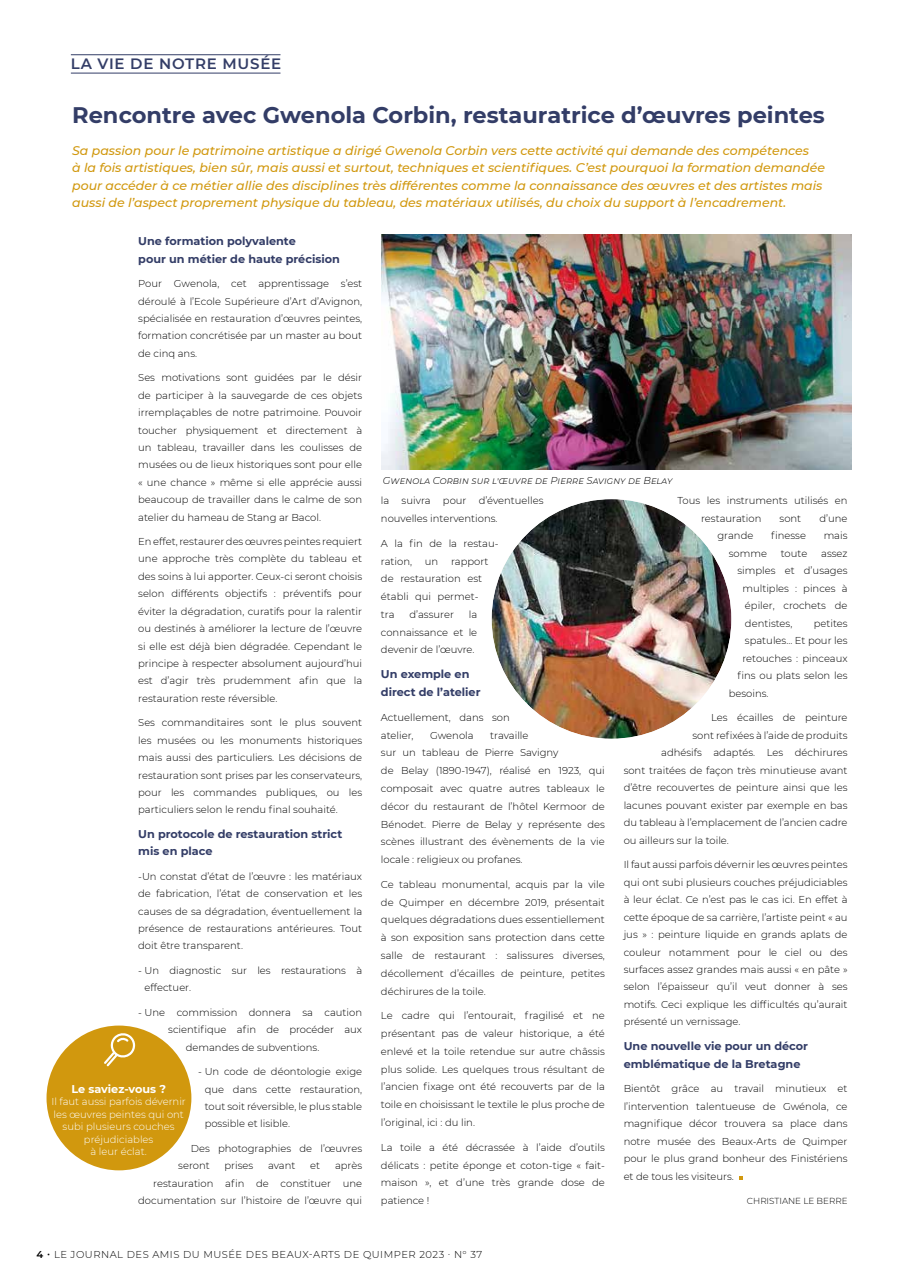
<style>
.page{position:relative;width:922px;height:1276px;background:#fff}
.page>*{position:absolute;margin:0;border:0;box-sizing:border-box;transform-origin:0 0}
.t1{font:700 22.5px "Montserrat";color:#333d67}
.t2{font:600 15px "Montserrat";letter-spacing:.05em;color:#333d67}
.t3{font:italic 500 12.5px/17.5px "Montserrat";color:#d1980e}
.t4{font:700 11.25px/17.4px "Montserrat";color:#333d67}
.t5{font:700 11.25px "Montserrat";color:#fff}
.t6{font:300 10px/17.4px "Montserrat";color:#000;text-align:justify}
.t7{font:300 10px/12.5px "Montserrat";color:#fff;text-align:center}
.t8{font:300 10px "Montserrat";letter-spacing:.05em;color:#000}
.t9{font:italic 300 10px "Montserrat";color:#000}
.t10{font:300 8.75px "Montserrat";color:#000}
.s1{font-weight:600}
</style>
<div class="page">
<img style="left:381px;top:234px;width:469px;height:235px">
<div style="left:46px;top:1025px;width:145px;height:145px;background:#d1980e;border-radius:50%"></div>
<svg style="left:104px;top:1033px;width:31px;height:33px"></svg>
<hr style="left:71px;top:54px;width:209px;height:1px;background:#333d67">
<hr style="left:71px;top:73px;width:209px;height:1px;background:#333d67">
<img style="left:491px;top:499px;width:240px;height:240px;border-radius:120px">
<h2 class="t2" style="left:71px;top:53px;width:212px">LA VIE DE NOTRE MUSÉE</h2>
<h1 class="t1" style="left:72px;top:99px;width:754px">Rencontre avec Gwenola Corbin, restauratrice d’œuvres peintes</h1>
<p class="t3" style="left:72px;top:141px;width:754px">Sa passion pour le patrimoine artistique a dirigé Gwenola Corbin vers cette activité qui demande des compétences<br>à la fois artistiques, bien sûr, mais aussi et surtout, techniques et scientifiques. C’est pourquoi la formation demandée pour accéder à ce métier allie des disciplines très différentes comme la connaissance des œuvres et des artistes mais aussi de l’aspect proprement physique du tableau, des matériaux utilisés, du choix du support à l’encadrement.</p>
<p class="t4" style="left:138px;top:232px;width:203px">Une formation polyvalente<br>pour un métier de haute précision</p>
<p class="t6" style="left:138px;top:274px;width:225px">Pour Gwenola, cet apprentissage s’est déroulé à l’Ecole Supérieure d’Art d’Avignon, spécialisée en restauration d’œuvres peintes, formation concrétisée par un master au bout de cinq ans.</p>
<p class="t6" style="left:138px;top:369px;width:225px">Ses motivations sont guidées par le désir de participer à la sauvegarde de ces objets irremplaçables de notre patrimoine. Pouvoir toucher physiquement et directement à un tableau, travailler dans les coulisses de musées ou de lieux historiques sont pour elle « une chance » même si elle apprécie aussi beaucoup de travailler dans le calme de son atelier du hameau de Stang ar Bacol.</p>
<p class="t6" style="left:138px;top:532px;width:225px">En effet, restaurer des œuvres peintes requiert une approche très complète du tableau et des soins à lui apporter. Ceux-ci seront choisis selon différents objectifs : préventifs pour éviter la dégradation, curatifs pour la ralentir ou destinés à améliorer la lecture de l’œuvre si elle est déjà bien dégradée. Cependant le principe à respecter absolument aujourd’hui est d’agir très prudemment afin que la restauration reste réversible.</p>
<p class="t6" style="left:138px;top:714px;width:225px">Ses commanditaires sont le plus souvent les musées ou les monuments historiques mais aussi des particuliers. Les décisions de restauration sont prises par les conservateurs, pour les commandes publiques, ou les particuliers selon le rendu final souhaité.</p>
<p class="t4" style="left:138px;top:824px;width:205px">Un protocole de restauration strict mis en place</p>
<p class="t6" style="left:138px;top:867px;width:225px">-Un constat d’état de l’œuvre : les matériaux de fabrication, l’état de conservation et les causes de sa dégradation, éventuellement la présence de restaurations antérieures. Tout doit être transparent.</p>
<p class="t6" style="left:145px;top:961px;width:219px;text-indent:-6px">- Un diagnostic sur les restaurations à effectuer.</p>
<p class="t6" style="left:138px;top:1003px;width:225px">- Une commission donnera sa caution</p>
<p class="t6" style="left:168px;top:1020px;width:195px">scientifique afin de procéder aux</p>
<p class="t6" style="left:186px;top:1038px;width:135px">demandes de subventions.</p>
<p class="t6" style="left:205px;top:1062px;width:159px;text-indent:-6px">- Un code de déontologie exige que dans cette restauration, tout soit réversible, le plus stable possible et lisible.</p>
<p class="t6" style="left:178px;top:1139px;width:185px;text-indent:12px">Des photographies de l’œuvres seront</p>
<p class="t9" style="left:383px;top:473px;width:291px">Gwenola Corbin sur l’œuvre de Pierre Savigny de Belay</p>
<p class="t6" style="left:701px;top:491px;width:148px;text-indent:-24px">Tous les instruments utilisés en restauration</p>
<p class="t6" style="left:381px;top:491px;width:164px;line-height:17.8px">la suivra pour d’éventuelles nouvelles interventions.</p>
<p class="t6" style="left:381px;top:534px;width:119px;line-height:17.8px">A la fin de la restau&shy;ration,</p>
<p class="t6" style="left:779px;top:509px;width:23px">sont</p>
<p class="t6" style="left:819px;top:509px;width:30px">d’une</p>
<p class="t6" style="left:717px;top:526px;width:37px">grande</p>
<p class="t6" style="left:770px;top:526px;width:36px">finesse</p>
<p class="t6" style="left:823px;top:526px;width:25px">mais</p>
<p class="t6" style="left:728px;top:544px;width:40px">somme</p>
<p class="t6" style="left:780px;top:544px;width:28px">toute</p>
<p class="t6" style="left:821px;top:544px;width:28px">assez</p>
<p class="t6" style="left:737px;top:561px;width:111px">simples et d’usages</p>
<p class="t6" style="left:742px;top:579px;width:106px">multiples : pinces à</p>
<p class="t6" style="left:744px;top:596px;width:104px">épiler, crochets de</p>
<p class="t6" style="left:744px;top:614px;width:49px">dentistes,</p>
<p class="t6" style="left:813px;top:614px;width:35px">petites</p>
<p class="t6" style="left:744px;top:631px;width:104px">spatules... Et pour les</p>
<p class="t6" style="left:742px;top:649px;width:106px">retouches : pinceaux</p>
<p class="t6" style="left:737px;top:666px;width:111px">fins ou plats selon les</p>
<p class="t6" style="left:728px;top:684px;width:41px">besoins.</p>
<p class="t6" style="left:711px;top:708px;width:138px">Les écailles de peinture</p>
<p class="t6" style="left:692px;top:726px;width:157px">sont refixées à l’aide de produits</p>
<p class="t6" style="left:661px;top:743px;width:188px">adhésifs adaptés. Les déchirures</p>
<p class="t6" style="left:623px;top:761px;width:225px">sont traitées de façon très minutieuse avant</p>
<p class="t6" style="left:623px;top:778px;width:225px">d’être recouvertes de peinture ainsi que les</p>
<p class="t6" style="left:623px;top:796px;width:225px">lacunes pouvant exister par exemple en bas</p>
<p class="t6" style="left:623px;top:813px;width:225px">du tableau à l’emplacement de l’ancien cadre</p>
<p class="t6" style="left:623px;top:831px;width:107px">ou ailleurs sur la toile.</p>
<p class="t6" style="left:623px;top:855px;width:225px">Il faut aussi parfois dévernir les œuvres peintes qui ont subi plusieurs couches préjudiciables à leur éclat. Ce n’est pas le cas ici. En effet à cette époque de sa carrière, l’artiste peint « au jus » : peinture liquide en grands aplats de couleur notamment pour le ciel ou des surfaces assez grandes mais aussi « en pâte » selon l’épaisseur qu’il veut donner à ses motifs. Ceci explique les difficultés qu’aurait présenté un vernissage.</p>
<p class="t4" style="left:623px;top:1036px;width:186px">Une nouvelle vie pour un décor emblématique de la Bretagne</p>
<p class="t6" style="left:623px;top:1079px;width:225px">Bientôt grâce au travail minutieux et l’intervention talentueuse de Gwénola, ce magnifique décor trouvera sa place dans notre musée des Beaux-Arts de Quimper pour le plus grand bonheur des Finistériens et de tous les visiteurs.</p>
<p class="t10" style="left:746px;top:1195px;width:102px">CHRISTIANE LE BERRE</p>
<p class="t6" style="left:381px;top:552px;width:109px;line-height:17.8px;text-align:left;text-indent:70px">rapport de restauration est établi qui permet&shy;tra</p>
<p class="t6" style="left:425px;top:552px;width:15px">un</p>
<p class="t6" style="left:409px;top:605px;width:46px">d’assurer</p>
<p class="t6" style="left:381px;top:605px;width:98px;line-height:17.8px;text-indent:88px">la connaissance et le devenir de l’œuvre.</p>
<p class="t4" style="left:381px;top:665px;width:101px;line-height:17.8px">Un exemple en direct de l’atelier</p>
<p class="t6" style="left:381px;top:708px;width:130px;line-height:17.8px">Actuellement, dans son atelier,</p>
<p class="t6" style="left:381px;top:726px;width:225px;line-height:17.8px;text-align:left;text-indent:109px">travaille<br>sur un tableau de Pierre Savigny<br>de Belay (1890-1947), réalisé en 1923, qui composait avec quatre autres tableaux le décor du restaurant de l’hôtel Kermoor de Bénodet. Pierre de Belay y représente des scènes illustrant des évènements de la vie locale : religieux ou profanes.</p>
<p class="t6" style="left:381px;top:875px;width:225px;line-height:17.8px">Ce tableau monumental, acquis par la vile de Quimper en décembre 2019, présentait quelques dégradations dues essentiellement à son exposition sans protection dans cette salle de restaurant : salissures diverses, décollement d’écailles de peinture, petites déchirures de la toile.</p>
<p class="t6" style="left:381px;top:1006px;width:225px;line-height:17.8px">Le cadre qui l’entourait, fragilisé et ne présentant pas de valeur historique, a été enlevé et la toile retendue sur autre châssis plus solide. Les quelques trous résultant de l’ancien fixage ont été recouverts par de la toile en choisissant le textile le plus proche de l’original, ici : du lin.</p>
<p class="t6" style="left:381px;top:1138px;width:225px;line-height:17.8px">La toile a été décrassée à l’aide d’outils délicats : petite éponge et coton-tige « fait&shy;maison », et d’une très grande dose de patience !</p>
<p class="t6" style="left:430px;top:726px;width:45px">Gwenola</p>
<p class="t5" style="left:71px;top:1080px;width:96px">Le saviez-vous ?</p>
<p class="t7" style="left:51px;top:1095px;width:136px">Il faut aussi parfois dévernir les œuvres peintes qui ont subi plusieurs couches préjudiciables<br>à leur éclat.</p>
<p class="t6" style="left:224px;top:1156px;width:30px">prises</p>
<p class="t6" style="left:268px;top:1156px;width:29px">avant</p>
<p class="t6" style="left:310px;top:1156px;width:11px">et</p>
<p class="t6" style="left:138px;top:1156px;width:225px;text-align:right">après<br>restauration afin de constituer une documentation sur l’histoire de l’œuvre qui</p>
<p class="t8" style="left:37px;top:1247px;width:447px"><span class="s1">4 ·</span> LE JOURNAL DES AMIS DU MUSÉE DES BEAUX-ARTS DE QUIMPER 2023 · N° 37</p>
</div>
